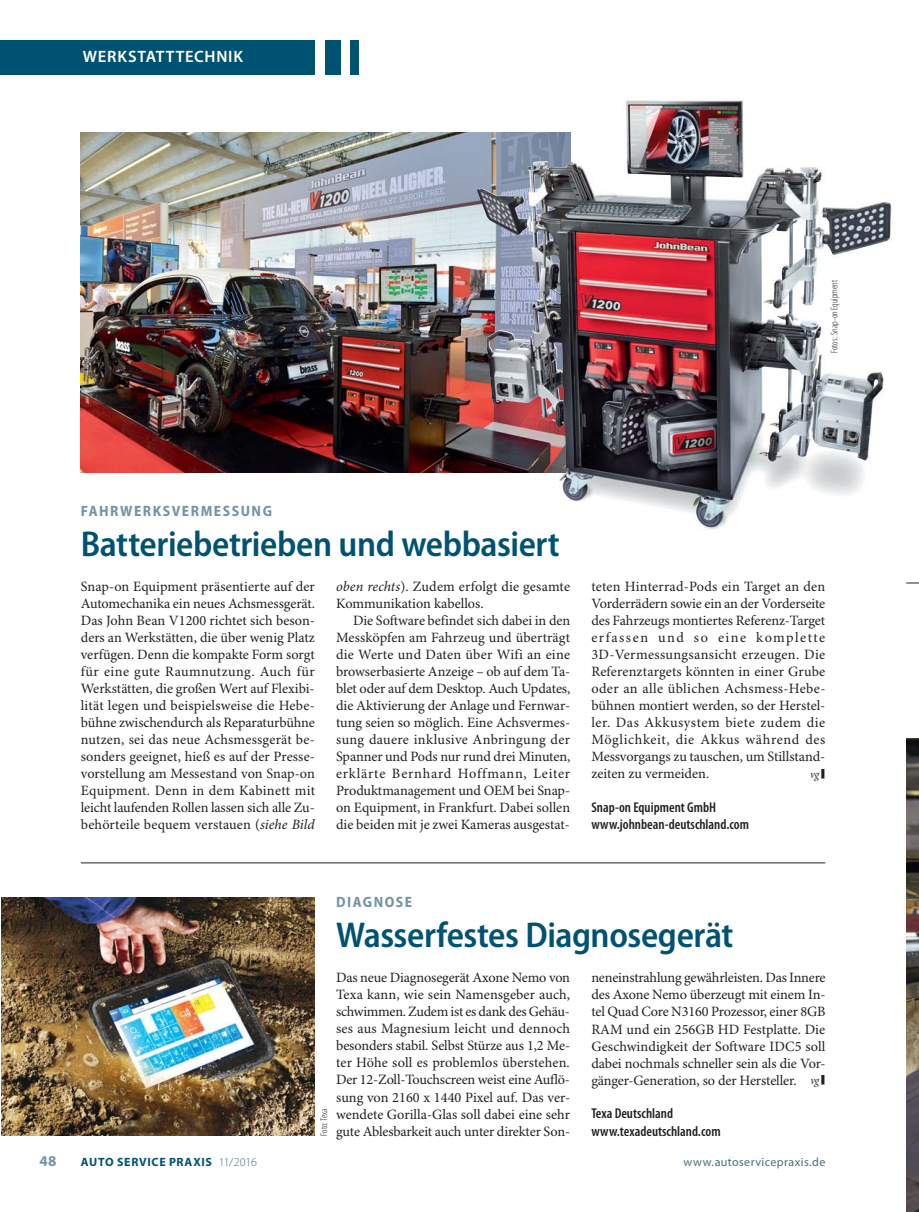
<style>
.page{position:relative;width:919px;height:1212px;background:#fff}
.page>*{position:absolute;margin:0;border:0;box-sizing:border-box;transform-origin:0 0}
.t1{font:600 semi-condensed 36px "Myriad Pro";letter-spacing:-.015em;color:#005273}
.t2{font:32.7px "Minion Pro";color:#231f20;scale:.33 1}
.t3{font:600 16.5px "Myriad Pro";letter-spacing:.045em;color:#fff}
.t4{font:700 semi-condensed 15px "Myriad Pro";letter-spacing:.1em;color:#7294a5}
.t5{font:700 15px "Myriad Pro";color:#7294a5}
.t6{font:14.25px/17px "Minion Pro";letter-spacing:-.005em;color:#231f20;text-align:justify}
.t7{font:600 condensed 14.25px/17px "Myriad Pro";color:#231f20}
.t8{font:700 12px "Myriad Pro";letter-spacing:.055em;color:#005273}
.t9{font:12px "Myriad Pro";letter-spacing:.035em;color:#476e7f}
.t10{font:12px "Minion Pro Medium Cn It Disp";color:#231f20}
.t11{font:300 condensed 9.75px "Myriad Pro";color:#231f20}
.s1{font-style:italic}
.s2{font-family:"Minion Pro Medium Cn It Disp";font-size:12px}
.s3{font-weight:300;color:#476e7f}
</style>
<div class="page">
<div style="left:350px;top:40px;width:8px;height:34px;background:#005273"></div>
<div style="left:325px;top:40px;width:15px;height:34px;background:#005273"></div>
<div style="left:0;top:40px;width:315px;height:34px;background:#005273"></div>
<img style="left:467px;top:100px;width:425px;height:430px">
<svg style="left:906px;top:583px;width:12px;height:1px"></svg>
<hr style="left:81px;top:862px;width:744px;height:1px;background:#231f20">
<img style="left:1px;top:897px;width:314px;height:238px">
<img style="left:81px;top:133px;width:489px;height:339px">
<img style="left:515px;top:101px;width:211px;height:118px">
<img style="left:906px;top:738px;width:12px;height:474px">
<p class="t3" style="left:83px;top:47px;width:162px">WERKSTATTTECHNIK</p>
<p class="t11" style="left:828px;top:353px;width:75px;rotate:-90deg">Fotos: Snap-on Equipment</p>
<p class="t4" style="left:81px;top:502px;width:193px">FAHRWERKSVERMESSUNG</p>
<h1 class="t1" style="left:81px;top:530px;width:480px">Batteriebetrieben und webbasiert</h1>
<p class="t6" style="left:81px;top:579px;width:236px">Snap-on Equipment präsentierte auf der Automechanika ein neues Achsmessgerät.<br>Das John Bean V1200 richtet sich beson&shy;ders an Werkstätten, die über wenig Platz verfügen. Denn die kompakte Form sorgt für eine gute Raumnutzung. Auch für Werkstätten, die großen Wert auf Flexibi&shy;lität legen und beispielsweise die Hebe&shy;bühne zwischendurch als Reparaturbühne nutzen, sei das neue Achsmessgerät be&shy;sonders geeignet, hieß es auf der Presse&shy;vorstellung am Messestand von Snap-on Equipment. Denn in dem Kabinett mit leicht laufenden Rollen lassen sich alle Zu&shy;behörteile bequem verstauen (<span class="s1">siehe Bild</span></p>
<p class="t6" style="left:336px;top:579px;width:235px"><span class="s1">oben rechts</span>). Zudem erfolgt die gesamte<br>Kommunikation kabellos.</p>
<p class="t6" style="left:336px;top:613px;width:236px;text-indent:17px">Die Software befindet sich dabei in den Messköpfen am Fahrzeug und überträgt die Werte und Daten über Wifi an eine browserbasierte Anzeige – ob auf dem Ta&shy;blet oder auf dem Desktop. Auch Updates, die Aktivierung der Anlage und Fernwar&shy;tung seien so möglich. Eine Achsvermes&shy;sung dauere inklusive Anbringung der Spanner und Pods nur rund drei Minuten, erklärte Bernhard Hoffmann, Leiter Produkt management und OEM bei Snap&shy;on Equipment, in Frankfurt. Dabei sollen die beiden mit je zwei Kameras ausgestat-</p>
<p class="t6" style="left:591px;top:579px;width:235px">teten Hinterrad-Pods ein Target an den Vorderrädern sowie ein an der Vorder seite des Fahrzeugs montiertes Referenz-Target erfassen und so eine komplette 3D-Vermessungsansicht erzeugen. Die Referenztargets könnten in einer Grube oder an alle üblichen Achsmess-Hebe&shy;bühnen montiert werden, so der Herstel&shy;ler. Das Akkusystem biete zudem die Möglichkeit, die Akkus während des Messvorgangs zu tauschen, um Stillstand&shy;zeiten zu vermeiden.</p>
<p class="t10" style="left:810px;top:767px;width:10px">vg</p>
<h2 class="t2" style="left:820px;top:759px;width:15px">■</h2>
<p class="t7" style="left:591px;top:799px;width:159px">Snap-on Equipment GmbH www.johnbean-deutschland.com</p>
<p class="t11" style="left:318px;top:1135px;width:28px;rotate:-90deg">Foto: Texa</p>
<p class="t4" style="left:336px;top:893px;width:78px">DIAGNOSE</p>
<h1 class="t1" style="left:336px;top:921px;width:398px">Wasserfestes Diagnosegerät</h1>
<p class="t6" style="left:336px;top:970px;width:235px">Das neue Diagnosegerät Axone Nemo von Texa kann, wie sein Namensgeber auch, schwimmen. Zudem ist es dank des Gehäu&shy;ses aus Magnesium leicht und dennoch besonders stabil. Selbst Stürze aus 1,2 Me&shy;ter Höhe soll es problemlos überstehen.<br>Der 12-Zoll-Touchscreen weist eine Auflö&shy;sung von 2160 x 1440 Pixel auf. Das ver&shy;wendete Gorilla-Glas soll dabei eine sehr gute Ablesbarkeit auch unter direkter Son-</p>
<p class="t6" style="left:591px;top:971px;width:236px">neneinstrahlung gewährleisten. Das Innere des Axone Nemo überzeugt mit einem In&shy;tel Quad Core N3160 Prozessor, einer 8GB RAM und ein 256GB HD Festplatte. Die Geschwindigkeit der Software IDC5 soll dabei nochmals schneller sein als die Vor&shy;gänger-Generation, so der Hersteller. <span class="s2">vg</span></p>
<h2 class="t2" style="left:820px;top:1065px;width:15px">■</h2>
<p class="t7" style="left:591px;top:1105px;width:83px">Texa Deutschland</p>
<p class="t7" style="left:591px;top:1122px;width:131px">www.texadeutschland.com</p>
<p class="t5" style="left:39px;top:1152px;width:19px">48</p>
<p class="t8" style="left:81px;top:1154px;width:178px">AUTO SERVICE PRAXIS <span class="s3">11/2016</span></p>
<p class="t9" style="left:683px;top:1154px;width:143px">www.autoservicepraxis.de</p>
</div>
